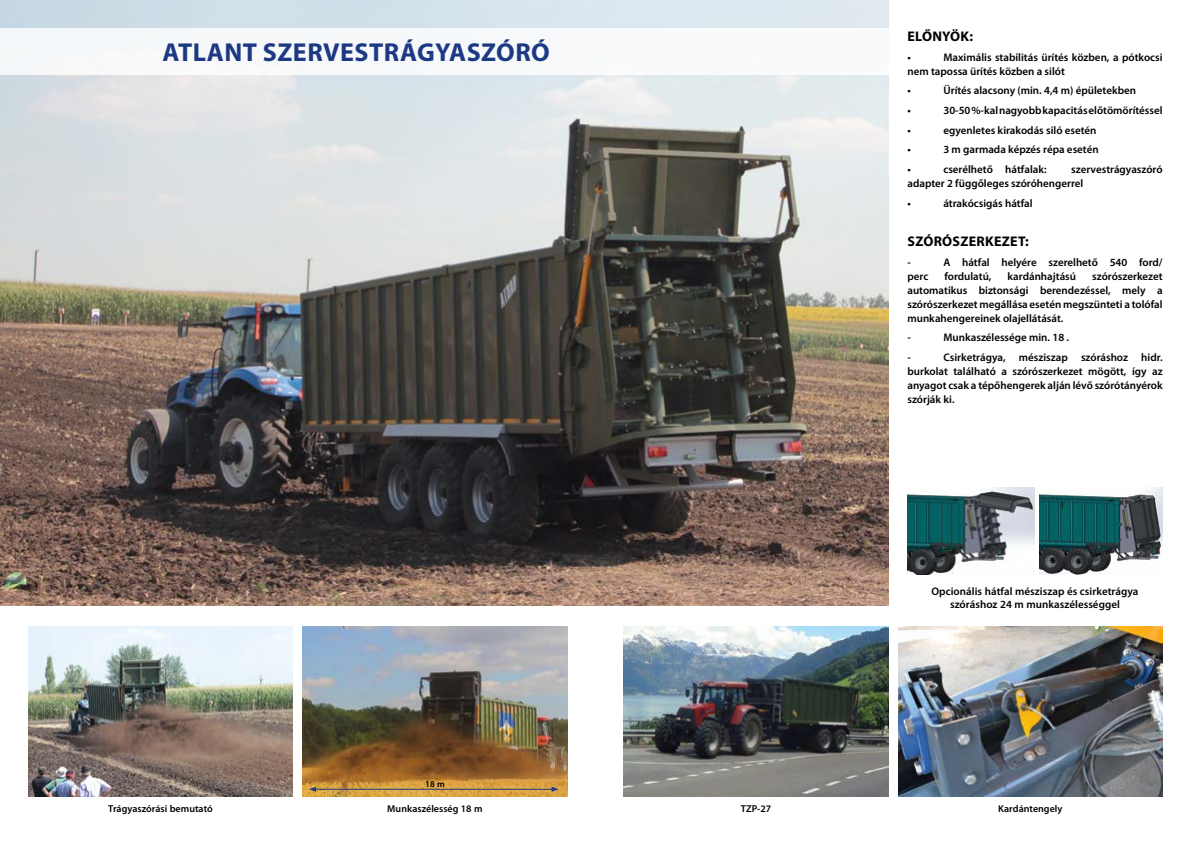
<style>
.page{position:relative;width:1191px;height:842px;background:#fff}
.page>*{position:absolute;margin:0;border:0;box-sizing:border-box;transform-origin:0 0}
.t1{font:700 26px "Myriad Pro";letter-spacing:.02em;color:#1d3983}
.t2{font:700 14px "Myriad Pro";letter-spacing:.02em;color:#000}
.t3{font:600 11px/14px "Myriad Pro";color:#000}
.t4{font:600 10px "Myriad Pro";letter-spacing:.005em;color:#000}
.t5{font:600 9px "Myriad Pro";color:#000}
</style>
<div class="page">
<img style="left:0;top:0;width:888px;height:605px">
<div style="left:0;top:28px;width:893px;height:46px;background:#f7f9fb"></div>
<img style="left:28px;top:627px;width:265px;height:169px">
<img style="left:624px;top:627px;width:264px;height:169px">
<img style="left:907px;top:488px;width:127px;height:87px">
<img style="left:303px;top:627px;width:264px;height:169px">
<img style="left:898px;top:627px;width:264px;height:169px">
<img style="left:1039px;top:488px;width:123px;height:87px">
<hr style="left:314px;top:789px;width:239px;height:1px;background:#1d3983">
<svg style="left:309px;top:787px;width:7px;height:5px"></svg>
<svg style="left:551px;top:787px;width:7px;height:5px"></svg>
<h1 class="t1" style="left:163px;top:35px;width:389px">ATLANT SZERVESTRÁGYASZÓRÓ</h1>
<p class="t5" style="left:425px;top:778px;width:21px">18 m</p>
<p class="t2" style="left:907px;top:27px;width:67px">ELŐNYÖK:</p>
<p class="t3" style="left:907px;top:50px;width:5px">•</p>
<p class="t3" style="left:907px;top:50px;width:257px;text-indent:36px">Maximális stabilitás ürítés közben, a pótkocsi nem tapossa ürítés közben a silót</p>
<p class="t3" style="left:907px;top:83px;width:5px">•</p>
<p class="t3" style="left:943px;top:83px;width:194px">Ürítés alacsony (min. 4,4 m) épületekben</p>
<p class="t3" style="left:907px;top:103px;width:5px">•</p>
<p class="t3" style="left:943px;top:103px;width:221px">30-50 %-kal nagyobb kapacitás előtömörítéssel</p>
<p class="t3" style="left:907px;top:123px;width:5px">•</p>
<p class="t3" style="left:943px;top:123px;width:155px">egyenletes kirakodás siló esetén</p>
<p class="t3" style="left:907px;top:142px;width:5px">•</p>
<p class="t3" style="left:943px;top:142px;width:157px">3 m garmada képzés répa esetén</p>
<p class="t3" style="left:907px;top:162px;width:5px">•</p>
<p class="t3" style="left:943px;top:162px;width:105px">cserélhető hátfalak:</p>
<p class="t3" style="left:907px;top:162px;width:257px;text-indent:164px">szervestrágyaszóró adapter 2 függőleges szóróhengerrel</p>
<p class="t3" style="left:907px;top:196px;width:5px">•</p>
<p class="t3" style="left:943px;top:196px;width:91px">átrakócsigás hátfal</p>
<p class="t2" style="left:907px;top:232px;width:123px">SZÓRÓSZERKEZET:</p>
<p class="t3" style="left:907px;top:255px;width:5px">-</p>
<p class="t3" style="left:943px;top:255px;width:221px">A hátfal helyére szerelhető 540 ford/</p>
<p class="t3" style="left:907px;top:269px;width:22px">perc</p>
<p class="t3" style="left:944px;top:269px;width:49px">fordulatú,</p>
<p class="t3" style="left:1007px;top:269px;width:70px">kardánhajtású</p>
<p class="t3" style="left:907px;top:269px;width:257px;text-align:justify;text-indent:185px">szórószerkezet automatikus biztonsági berendezéssel, mely a szórószerkezet megállása esetén megszünteti a tolófal munkahengereinek olajellátását.</p>
<p class="t3" style="left:907px;top:330px;width:5px">-</p>
<p class="t3" style="left:943px;top:330px;width:127px">Munkaszélessége min. 18 .</p>
<p class="t3" style="left:907px;top:350px;width:5px">-</p>
<p class="t3" style="left:907px;top:350px;width:257px;text-align:justify;text-indent:36px">Csirketrágya, mésziszap szóráshoz hidr. burkolat található a szórószerkezet mögött, így az anyagot csak a tépőhengerek alján lévő szórótányérok szórják ki.</p>
<p class="t3" style="left:931px;top:584px;width:208px;line-height:13.2px;text-align:center">Opcionális hátfal mésziszap és csirketrágya szóráshoz 24 m munkaszélességgel</p>
<p class="t4" style="left:108px;top:802px;width:106px">Trágyaszórási bemutató</p>
<p class="t4" style="left:387px;top:802px;width:97px">Munkaszélesség 18 m</p>
<p class="t4" style="left:741px;top:802px;width:32px">TZP-27</p>
<p class="t4" style="left:998px;top:802px;width:66px">Kardántengely</p>
</div>
